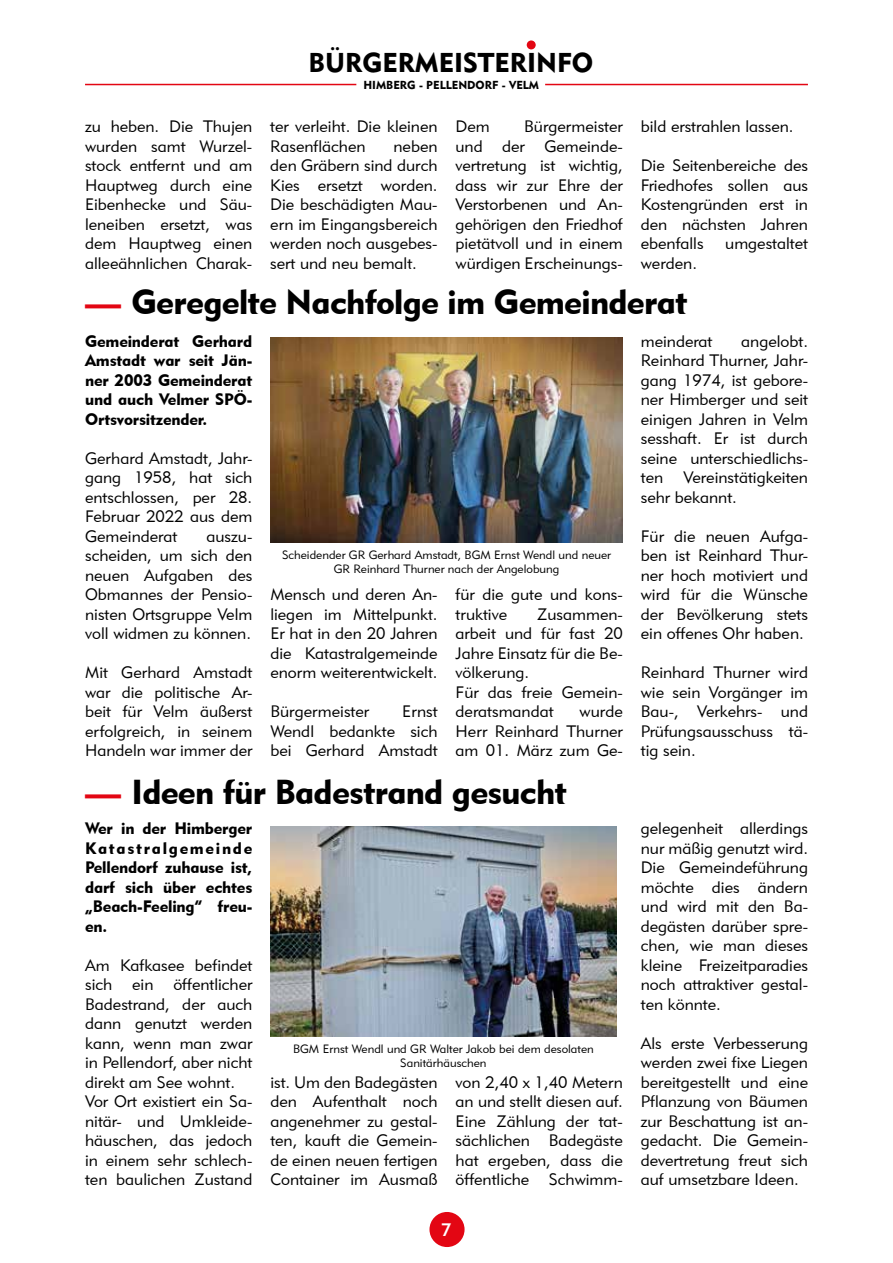
<style>
.page{position:relative;width:893px;height:1263px;background:#fff}
.page>*{position:absolute;margin:0;border:0;box-sizing:border-box;transform-origin:0 0}
.t1{font:34.5px "Geometric 415 BT Black A";letter-spacing:-.02em;color:#000}
.t2{font:27px "Geometric 415 BT Black A";color:#000}
.t3{font:18px "Geometric 415 BT Medium A";color:#fff}
.t4{font:16.5px/19.5px "Geometric 415 BT Lite A";color:#000;text-align:justify}
.t5{font:16.5px/19.5px "Geometric 415 BT Black A";letter-spacing:-.01em;color:#000;text-align:justify}
.t6{font:12px/14.4px "Geometric 415 BT Lite A";color:#000;text-align:center}
.t7{font:11.55px "Geometric 415 BT Black A";color:#000}
.s1{font-size:36px;color:#e30613}
</style>
<div class="page">
<div style="left:527px;top:40px;width:9px;height:9px;background:#e30613;border-radius:50%"></div>
<hr style="left:85px;top:84px;width:271px;height:1px;background:#e30613">
<hr style="left:545px;top:84px;width:263px;height:1px;background:#e30613">
<div style="left:429px;top:1212px;width:36px;height:35px;background:#e30613;border-radius:50%"></div>
<img style="left:270px;top:337px;width:353px;height:205px">
<img style="left:270px;top:826px;width:347px;height:211px">
<h2 class="t2" style="left:309px;top:47px;width:286px">BÜRGERMEISTERINFO</h2>
<p class="t7" style="left:363px;top:78px;width:177px">HIMBERG - PELLENDORF - VELM</p>
<p class="t4" style="left:85px;top:116px;width:169px">zu heben. Die Thujen wurden samt Wurzel&shy;stock entfernt und am Hauptweg durch eine Eibenhecke und Säu&shy;leneiben ersetzt, was dem Hauptweg einen alleeähnlichen Charak-</p>
<p class="t4" style="left:270px;top:116px;width:169px">ter verleiht. Die kleinen<br>Rasenflächen</p>
<p class="t4" style="left:455px;top:116px;width:169px;text-indent:69px">Bürgermeister und der Gemeinde&shy;vertretung ist wichtig, dass wir zur Ehre der Verstorbenen und An&shy;gehörigen den Friedhof pietätvoll und in einem würdigen Erscheinungs-</p>
<p class="t4" style="left:641px;top:116px;width:154px">bild erstrahlen lassen.</p>
<p class="t4" style="left:455px;top:116px;width:36px">Dem</p>
<p class="t4" style="left:270px;top:136px;width:169px;text-indent:123px">neben den Gräbern sind durch Kies ersetzt worden.<br>Die beschädigten Mau&shy;ern im Eingangsbereich werden noch ausgebes&shy;sert und neu bemalt.</p>
<p class="t4" style="left:641px;top:155px;width:169px">Die Seitenbereiche des Friedhofes sollen aus Kostengründen erst in den nächsten Jahren ebenfalls</p>
<p class="t4" style="left:725px;top:233px;width:84px">umgestaltet</p>
<p class="t4" style="left:641px;top:253px;width:58px">werden.</p>
<h1 class="t1" style="left:85px;top:281px;width:604px"><span class="s1">—</span> Geregelte Nachfolge im Gemeinderat</h1>
<p class="t5" style="left:85px;top:331px;width:169px">Gemeinderat Gerhard Amstadt war seit Jän&shy;ner 2003 Gemeinderat und auch Velmer SPÖ-Ortsvorsitzender.</p>
<p class="t4" style="left:85px;top:448px;width:169px">Gerhard Amstadt, Jahr&shy;gang 1958, hat sich entschlossen, per 28.<br>Februar 2022 aus dem Gemeinderat</p>
<p class="t4" style="left:641px;top:331px;width:169px;text-indent:100px">angelobt.<br>Reinhard Thurner, Jahr&shy;gang 1974, ist gebore&shy;ner Himberger und seit einigen Jahren in Velm sesshaft. Er ist durch seine unterschiedlichs&shy;ten Vereinstätigkeiten sehr bekannt.</p>
<p class="t4" style="left:641px;top:526px;width:169px">Für die neuen Aufga&shy;ben ist Reinhard Thur&shy;ner hoch motiviert und wird für die Wünsche der Bevölkerung stets ein offenes Ohr haben.</p>
<p class="t4" style="left:641px;top:662px;width:169px">Reinhard Thurner wird wie sein Vorgänger im Bau-, Verkehrs- und Prüfungsausschuss tä&shy;tig sein.</p>
<p class="t4" style="left:641px;top:331px;width:73px">meinderat</p>
<p class="t4" style="left:85px;top:526px;width:169px;text-indent:121px">auszu&shy;scheiden, um sich den neuen Aufgaben des Obmannes der Pensio&shy;nisten Ortsgruppe Velm voll widmen zu können.</p>
<p class="t4" style="left:85px;top:662px;width:169px">Mit Gerhard Amstadt war die politische Ar&shy;beit für Velm äußerst erfolgreich, in seinem Handeln war immer der</p>
<p class="t6" style="left:282px;top:547px;width:330px">Scheidender GR Gerhard Amstadt, BGM Ernst Wendl und neuer<br>GR Reinhard Thurner nach der Angelobung</p>
<p class="t4" style="left:270px;top:584px;width:169px">Mensch und deren An&shy;liegen im Mittelpunkt.<br>Er hat in den 20 Jahren die Katastralgemeinde enorm weiterentwickelt.</p>
<p class="t4" style="left:270px;top:701px;width:100px">Bürgermeister</p>
<p class="t4" style="left:456px;top:584px;width:169px">für die gute und kons&shy;truktive</p>
<p class="t4" style="left:456px;top:604px;width:169px;text-align:left;text-indent:81px">Zusammen&shy;arbeit und für fast 20<br>Jahre Einsatz für die Be&shy;völkerung.<br>Für das freie Gemein&shy;deratsmandat</p>
<p class="t4" style="left:270px;top:701px;width:169px;text-indent:132px">Ernst Wendl bedankte sich bei Gerhard Amstadt</p>
<p class="t4" style="left:456px;top:701px;width:169px;text-indent:124px">wurde Herr Reinhard Thurner am 01. März zum Ge-</p>
<h1 class="t1" style="left:85px;top:771px;width:483px"><span class="s1">—</span> Ideen für Badestrand gesucht</h1>
<p class="t5" style="left:85px;top:818px;width:169px">Wer in der Himberger Katastralgemeinde Pellendorf zuhause ist, darf sich über echtes „Beach-Feeling“ freu&shy;en.</p>
<p class="t4" style="left:85px;top:955px;width:169px;text-align:left">Am Kafkasee befindet sich ein öffentlicher<br>Badestrand, der auch dann genutzt werden kann, wenn man zwar in Pellendorf, aber nicht direkt am See wohnt.<br>Vor Ort existiert ein Sa&shy;nitär- und Umkleide&shy;häuschen, das jedoch in einem sehr schlech&shy;ten baulichen Zustand</p>
<p class="t6" style="left:293px;top:1041px;width:302px">BGM Ernst Wendl und GR Walter Jakob bei dem desolaten<br>Sanitärhäuschen</p>
<p class="t4" style="left:270px;top:1072px;width:169px">ist. Um den Badegästen den Aufenthalt noch angenehmer zu gestal&shy;ten, kauft die Gemein&shy;de einen neuen fertigen Container im Ausmaß</p>
<p class="t4" style="left:456px;top:1072px;width:169px">von 2,40 x 1,40 Metern an und stellt diesen auf.<br>Eine Zählung der tat&shy;sächlichen Badegäste hat ergeben, dass die öffentliche Schwimm-</p>
<p class="t3" style="left:441px;top:1218px;width:12px">7</p>
<p class="t4" style="left:641px;top:818px;width:169px">gelegenheit allerdings nur mäßig genutzt wird.<br>Die Gemeindeführung möchte dies ändern und wird mit den Ba&shy;degästen darüber spre&shy;chen, wie man dieses kleine Freizeitparadies noch attraktiver gestal&shy;ten könnte.</p>
<p class="t4" style="left:641px;top:1033px;width:169px">Als erste Verbesserung werden zwei fixe Liegen bereitgestellt und eine Pflanzung von Bäumen zur Beschattung ist an&shy;gedacht. Die Gemein&shy;devertretung freut sich auf umsetzbare Ideen.</p>
</div>
